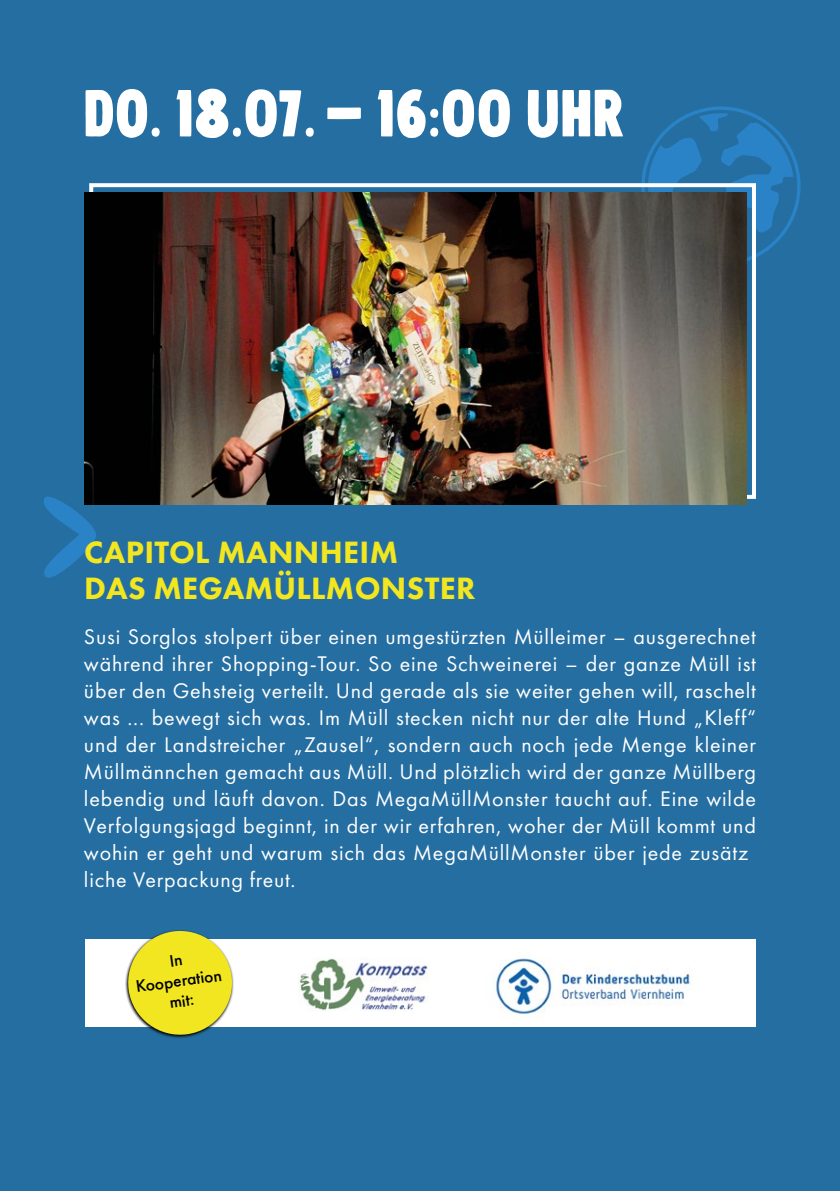
<style>
.page{position:relative;width:840px;height:1191px;background:#fff}
.page>*{position:absolute;margin:0;border:0;box-sizing:border-box;transform-origin:0 0}
.t1{font:62px "Chillow";letter-spacing:.02em;color:#fff}
.t2{font:800 32px/36px "Futura PT";letter-spacing:.01em;color:#f2e620}
.t3{font:22px/27px "Futura PT";letter-spacing:.035em;color:#fff}
.t4{font:500 17.4px/20.4px "Futura PT";color:#000;text-align:center}
</style>
<div class="page">
<div style="left:0;top:0;width:839px;height:1191px;background:#256ea1"></div>
<div style="left:85px;top:939px;width:670px;height:88px;background:#fff"></div>
<svg style="left:641px;top:106px;width:159px;height:160px"></svg>
<div style="left:89px;top:183px;width:666px;height:316px;border:4px solid #fff"></div>
<img style="left:84px;top:192px;width:662px;height:312px">
<svg style="left:44px;top:496px;width:52px;height:81px"></svg>
<img style="left:299px;top:958px;width:130px;height:53px">
<img style="left:495px;top:958px;width:195px;height:57px">
<svg style="left:125px;top:930px;width:109px;height:108px"></svg>
<h1 class="t1" style="left:84px;top:77px;width:541px">do. 18.07. - 16:00 UHr</h1>
<h2 class="t2" style="left:84px;top:533px;width:393px">CAPITOL MANNHEIM<br>DAS MEGAMÜLLMONSTER</h2>
<p class="t3" style="left:84px;top:623px;width:673px">Susi Sorglos stolpert über einen umgestürzten Mülleimer – ausgerechnet während ihrer Shopping-Tour. So eine Schweinerei – der ganze Müll ist</p>
<p class="t3" style="left:84px;top:677px;width:673px">über den Gehsteig verteilt. Und gerade als sie weiter gehen will, raschelt was ... bewegt sich was. Im Müll stecken nicht nur der alte Hund „Kleff“ und der Landstreicher „Zausel“, sondern auch noch jede Menge kleiner Müllmännchen gemacht aus Müll. Und plötzlich wird der ganze Müllberg lebendig und läuft davon. Das MegaMüllMonster taucht auf. Eine wilde Verfolgungsjagd beginnt, in der wir erfahren, woher der Müll kommt und wohin er geht und warum sich das MegaMüllMonster über jede zusätz liche Verpackung freut.</p>
<p class="t4" style="left:132px;top:956px;width:88px;rotate:-8deg">In<br>Kooperation mit:</p>
</div>
